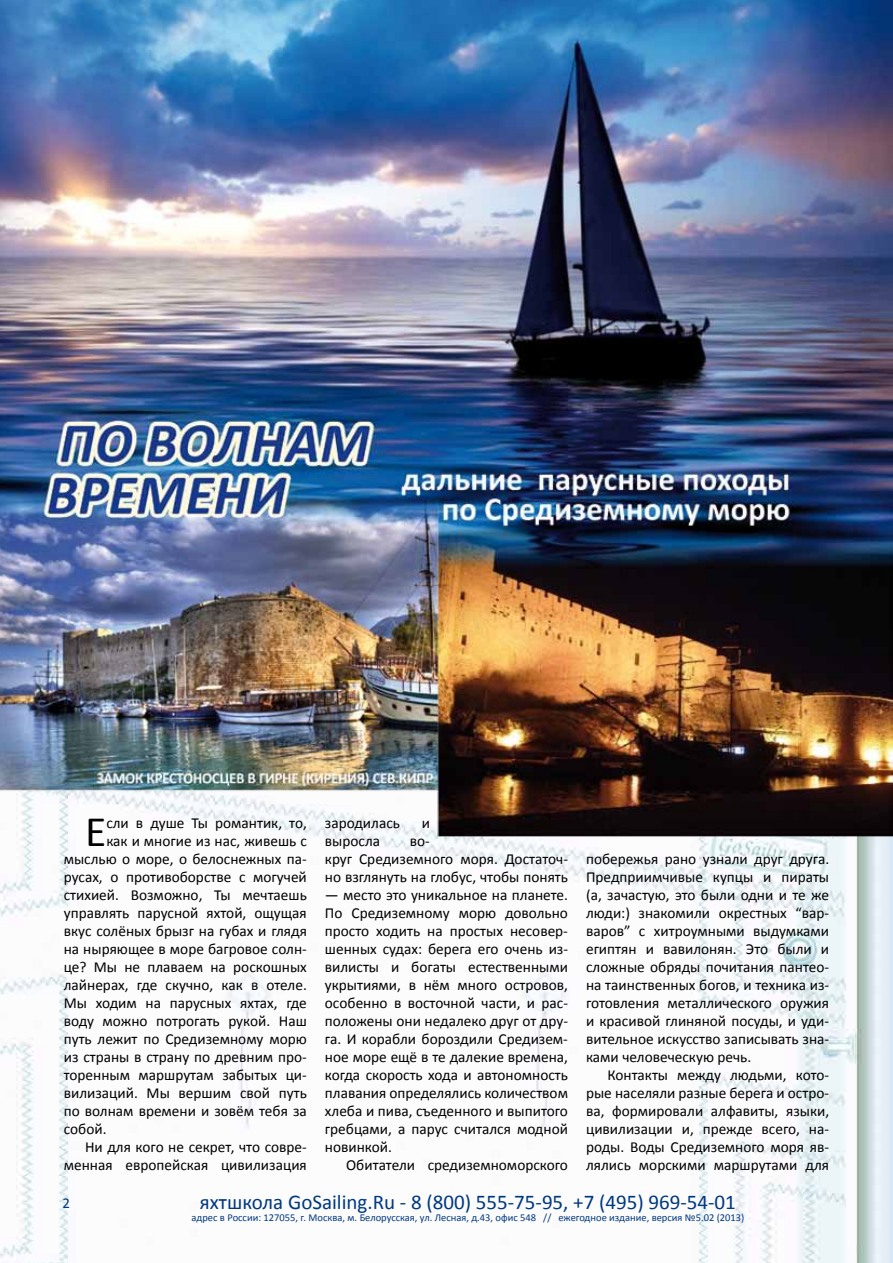
<style>
.page{position:relative;width:893px;height:1263px;background:#fff}
.page>*{position:absolute;margin:0;border:0;box-sizing:border-box;transform-origin:0 0}
.t1{font:43.65px "Calibri";color:#000}
.t2{font:21px "Calibri";color:#003882}
.t3{font:15.3px/18px "Calibri";color:#000;text-align:justify}
.t4{font:15px "Calibri";color:#003882}
.t5{font:10.5px "Calibri";color:#003882}
</style>
<div class="page">
<img style="left:0;top:836px;width:893px;height:427px">
<img style="left:0;top:0;width:893px;height:836px">
<h1 class="t1" style="left:85px;top:804px;width:23px">Е</h1>
<p class="t3" style="left:106px;top:813px;width:202px">сли в душе Ты романтик, то,</p>
<p class="t3" style="left:106px;top:831px;width:202px">как и многие из нас, живешь с</p>
<p class="t3" style="left:64px;top:849px;width:245px">мыслью о море, о белоснежных па-</p>
<p class="t3" style="left:64px;top:867px;width:245px">русах, о противоборстве с могучей</p>
<p class="t3" style="left:64px;top:885px;width:245px">стихией. Возможно, Ты мечтаешь</p>
<p class="t3" style="left:64px;top:903px;width:245px">управлять парусной яхтой, ощущая</p>
<p class="t3" style="left:64px;top:921px;width:245px">вкус солёных брызг на губах и глядя</p>
<p class="t3" style="left:64px;top:939px;width:245px">на ныряющее в море багровое солн-</p>
<p class="t3" style="left:64px;top:957px;width:245px">це? Мы не плаваем на роскошных</p>
<p class="t3" style="left:64px;top:975px;width:245px">лайнерах, где скучно, как в отеле.</p>
<p class="t3" style="left:64px;top:993px;width:245px">Мы ходим на парусных яхтах, где</p>
<p class="t3" style="left:64px;top:1011px;width:245px">воду можно потрогать рукой. Наш</p>
<p class="t3" style="left:64px;top:1029px;width:245px">путь лежит по Средиземному морю</p>
<p class="t3" style="left:64px;top:1047px;width:245px">из страны в страну по древним про-</p>
<p class="t3" style="left:64px;top:1065px;width:245px">торенным маршрутам забытых ци-</p>
<p class="t3" style="left:64px;top:1083px;width:245px">вилизаций. Мы вершим свой путь</p>
<p class="t3" style="left:64px;top:1101px;width:245px">по волнам времени и зовём тебя за</p>
<p class="t3" style="left:64px;top:1119px;width:44px">собой.</p>
<p class="t3" style="left:85px;top:1137px;width:223px">Ни для кого не секрет, что совре-</p>
<p class="t3" style="left:64px;top:1155px;width:245px">менная европейская цивилизация</p>
<p class="t3" style="left:325px;top:813px;width:77px">зародилась</p>
<p class="t3" style="left:422px;top:813px;width:10px">и</p>
<p class="t3" style="left:325px;top:831px;width:57px">выросла</p>
<p class="t3" style="left:325px;top:831px;width:245px;text-align:left;text-indent:85px">во-<br>круг Средиземного моря. Достаточ&shy;но взглянуть на глобус, чтобы понять</p>
<p class="t3" style="left:325px;top:885px;width:245px">— место это уникальное на планете.<br>По Средиземному морю довольно просто ходить на простых несовер&shy;шенных судах: берега его очень из&shy;вилисты и богаты естественными укрытиями, в нём много островов, особенно в восточной части, и рас&shy;положены они недалеко друг от дру&shy;га. И корабли бороздили Средизем&shy;ное море ещё в те далекие времена, когда скорость хода и автономность плавания определялись количеством хлеба и пива, съеденного и выпитого гребцами, а парус считался модной новинкой.</p>
<p class="t3" style="left:346px;top:1155px;width:223px">Обитатели средиземноморского</p>
<p class="t3" style="left:586px;top:849px;width:245px">побережья рано узнали друг друга.<br>Предприимчивые купцы и пираты (а, зачастую, это были одни и те же люди:) знакомили окрестных “вар&shy;варов” с хитроумными выдумками египтян и вавилонян. Это были и сложные обряды почитания пантео&shy;на таинственных богов, и техника из&shy;готовления металлического оружия и красивой глиняной посуды, и уди&shy;вительное искусство записывать зна&shy;ками человеческую речь.</p>
<p class="t3" style="left:586px;top:1065px;width:245px;text-indent:21px">Контакты между людьми, кото&shy;рые населяли разные берега и остро&shy;ва, формировали алфавиты, языки, цивилизации и, прежде всего, на&shy;роды. Воды Средиземного моря яв&shy;лялись морскими маршрутами для</p>
<p class="t4" style="left:62px;top:1194px;width:9px">2</p>
<h2 class="t2" style="left:200px;top:1188px;width:537px">яхтшкола GoSailing.Ru - 8 (800) 555-75-95, +7 (495) 969-54-01</h2>
<p class="t5" style="left:192px;top:1211px;width:554px">адрес в России: 127055, г. Москва, м. Белорусская, ул. Лесная, д.43, офис 548 // ежегодное издание, версия №5.02 (2013)</p>
</div>
